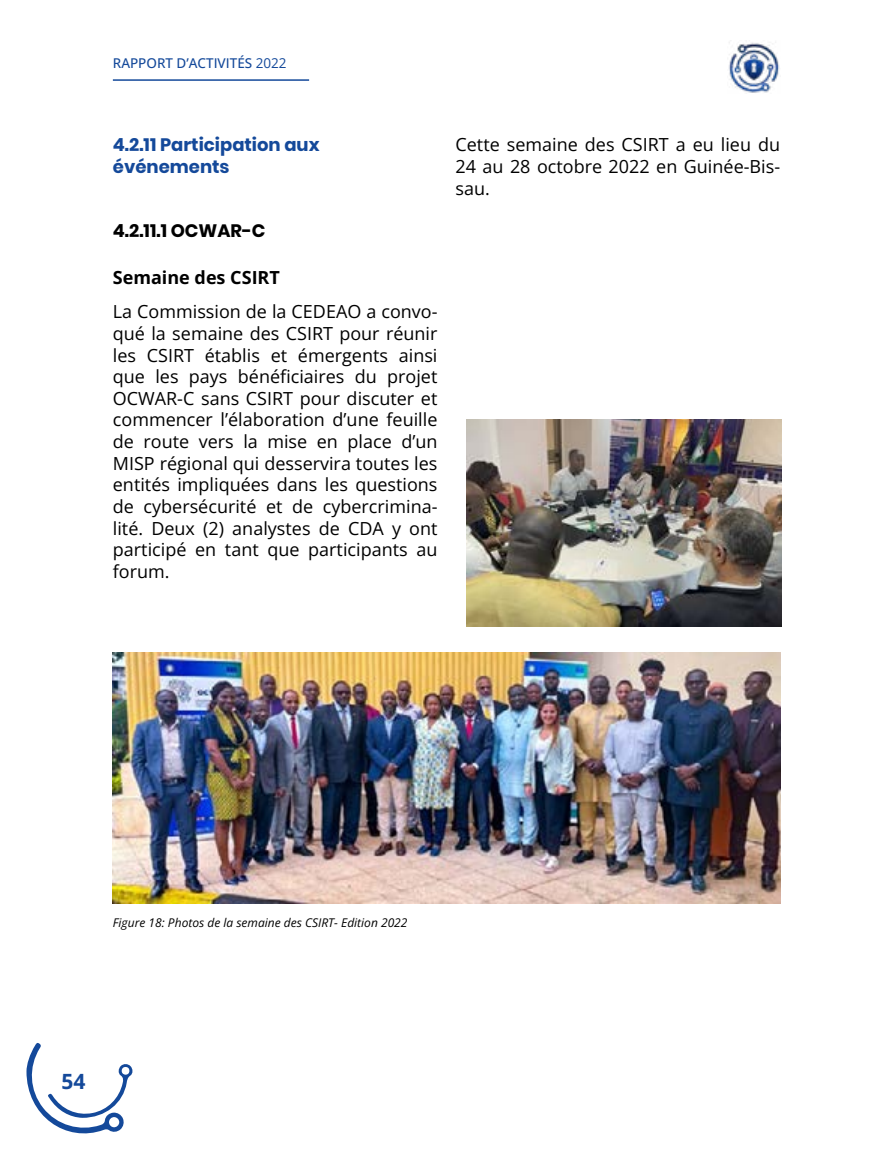
<style>
.page{position:relative;width:893px;height:1149px;background:#fff}
.page>*{position:absolute;margin:0;border:0;box-sizing:border-box;transform-origin:0 0}
.t1{font:700 21px "Open Sans";color:#14499a}
.t2{font:18px/21.6px "Open Sans";color:#000;text-align:justify}
.t3{font:700 18px/21.6px "Poppins";color:#14499a}
.t4{font:700 18px "Poppins";color:#000}
.t5{font:700 18px "Open Sans";color:#000}
.t6{font:500 13.5px "Open Sans";color:#14499a}
.t7{font:italic 12px "Open Sans";color:#000}
.s1{font-weight:400}
</style>
<div class="page">
<img style="left:113px;top:652px;width:667px;height:251px">
<img style="left:466px;top:419px;width:315px;height:207px">
<img style="left:728px;top:42px;width:52px;height:51px">
<hr style="left:113px;top:79px;width:196px;height:2px;background:#14499a">
<svg style="left:26px;top:1043px;width:107px;height:91px"></svg>
<p class="t6" style="left:113px;top:54px;width:175px">RAPPORT D’ACTIVITÉS <span class="s1">2022</span></p>
<p class="t3" style="left:113px;top:134px;width:208px">4.2.11 Participation aux événements</p>
<p class="t4" style="left:113px;top:220px;width:154px">4.2.11.1 OCWAR-C</p>
<p class="t5" style="left:113px;top:264px;width:169px">Semaine des CSIRT</p>
<p class="t2" style="left:113px;top:300px;width:326px">La Commission de la CEDEAO a convo&shy;qué la semaine des CSIRT pour réunir les CSIRT établis et émergents ainsi que les pays bénéficiaires du projet OCWAR-C sans CSIRT pour discuter et commencer l’élaboration d’une feuille de route vers la mise en place d’un MISP régional qui desservira toutes les entités impliquées dans les questions de cybersécurité et de cybercrimina&shy;lité. Deux (2) analystes de CDA y ont participé en tant que participants au forum.</p>
<p class="t2" style="left:455px;top:133px;width:326px">Cette semaine des CSIRT a eu lieu du 24 au 28 octobre 2022 en Guinée-Bis&shy;sau.</p>
<p class="t7" style="left:113px;top:913px;width:296px">Figure 18: Photos de la semaine des CSIRT- Edition 2022</p>
<p class="t1" style="left:62px;top:1066px;width:26px">54</p>
</div>
